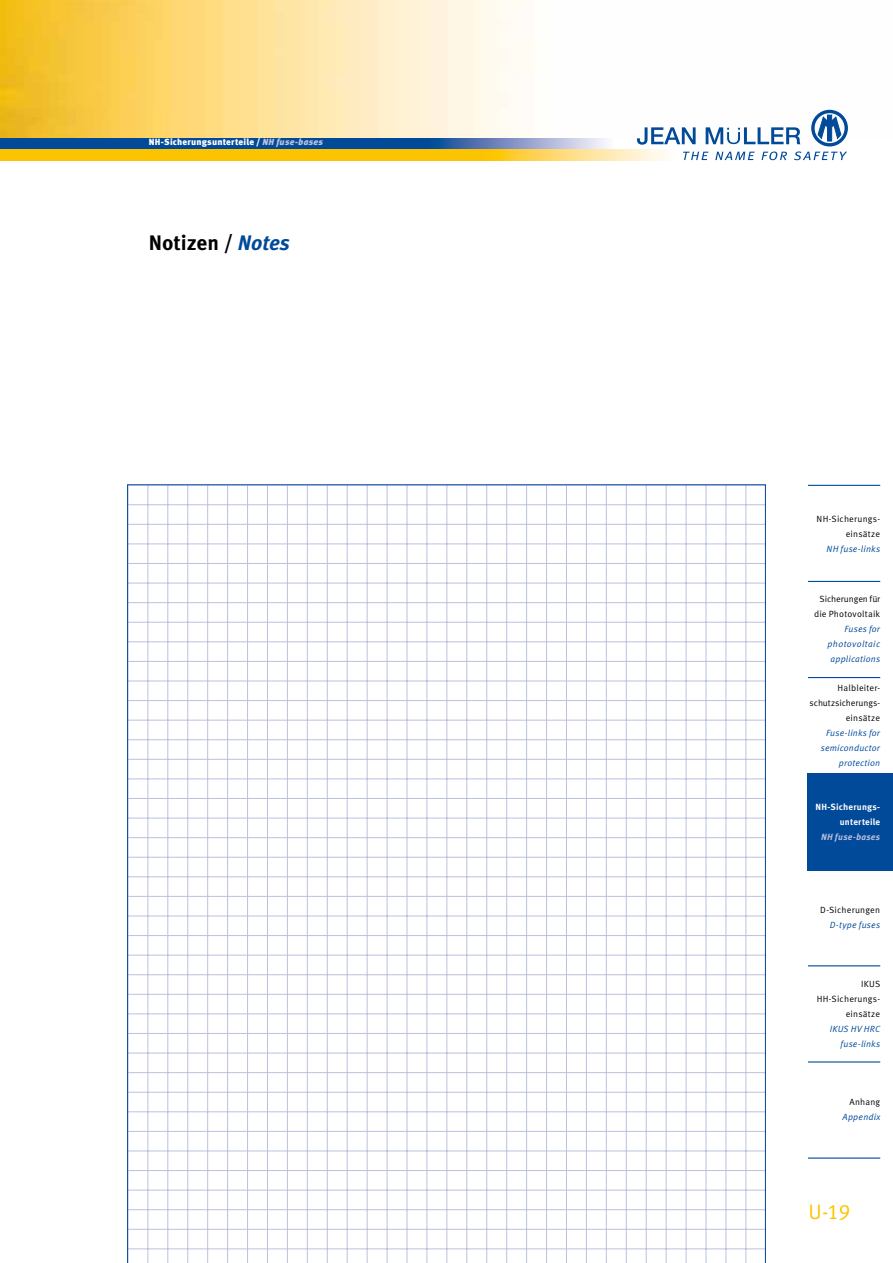
<style>
.page{position:relative;width:893px;height:1263px;background:#fff}
.page>*{position:absolute;margin:0;border:0;box-sizing:border-box;transform-origin:0 0}
.t1{font:700 21px "Meta Pro";color:#000}
.t2{font:21px "Meta Pro";color:#fcc400}
.t3{font:9px/15px "Meta Pro";letter-spacing:.02em;color:#000;text-align:right}
.t4{font:italic 9px/15px "Meta Pro";letter-spacing:.02em;color:#004a99;text-align:right}
.t5{font:900 9px "Meta Pro";letter-spacing:.015em;color:#fff}
.t6{font:700 9px/15px "Meta Pro";letter-spacing:.02em;color:#fff;text-align:right}
.t7{font:italic 700 9px "Meta Pro";letter-spacing:.025em;color:#bcc1df}
.s1{font-style:italic;color:#bcc1df}
.s2{font-style:italic;color:#004a99}
</style>
<div class="page">
<img style="left:0;top:0;width:832px;height:140px">
<div style="left:0;top:138px;width:427px;height:11px;background:#004a99"></div>
<svg style="left:637px;top:110px;width:211px;height:50px"></svg>
<svg style="left:427px;top:138px;width:186px;height:11px;background:#879dc9"></svg>
<div style="left:0;top:149px;width:492px;height:12px;background:#fcc400"></div>
<svg style="left:492px;top:149px;width:182px;height:12px;background:#fee18f"></svg>
<div style="left:808px;top:773px;width:85px;height:97px;background:#004a99"></div>
<hr style="left:808px;top:485px;width:72px;height:1px;background:#004a99">
<hr style="left:808px;top:581px;width:72px;height:1px;background:#004a99">
<hr style="left:808px;top:677px;width:72px;height:1px;background:#004a99">
<hr style="left:808px;top:965px;width:72px;height:1px;background:#004a99">
<hr style="left:808px;top:1061px;width:72px;height:1px;background:#004a99">
<hr style="left:808px;top:1157px;width:72px;height:2px;background:#004a99">
<hr style="left:785px;top:485px;width:1px;height:778px;background:#bcc1df">
<hr style="left:805px;top:485px;width:1px;height:778px;background:#bcc1df">
<hr style="left:825px;top:485px;width:1px;height:778px;background:#bcc1df">
<hr style="left:845px;top:485px;width:1px;height:778px;background:#bcc1df">
<svg style="left:127px;top:484px;width:639px;height:779px"></svg>
<p class="t5" style="left:149px;top:136px;width:176px">NH-Sicherungsunterteile / <span class="s1">NH fuse-bases</span></p>
<h1 class="t1" style="left:149px;top:229px;width:143px">Notizen / <span class="s2">Notes</span></h1>
<p class="t3" style="left:817px;top:511px;width:65px">NH-Sicherungs&shy;einsätze</p>
<p class="t4" style="left:827px;top:542px;width:55px">NH fuse-links</p>
<p class="t3" style="left:814px;top:592px;width:68px">Sicherungen für die Photovoltaik</p>
<p class="t4" style="left:827px;top:622px;width:54px">Fuses for photovoltaic applications</p>
<p class="t3" style="left:809px;top:680px;width:72px">Halbleiter&shy;schutzsicherungs&shy;einsätze</p>
<p class="t4" style="left:821px;top:726px;width:61px">Fuse-links for semiconductor protection</p>
<p class="t6" style="left:816px;top:799px;width:66px">NH-Sicherungs&shy;unterteile</p>
<p class="t7" style="left:821px;top:831px;width:60px">NH fuse-bases</p>
<p class="t3" style="left:820px;top:903px;width:62px">D-Sicherungen</p>
<p class="t4" style="left:830px;top:918px;width:52px">D-type fuses</p>
<p class="t3" style="left:817px;top:976px;width:65px">IKUS<br>HH-Sicherungs&shy;einsätze</p>
<p class="t4" style="left:830px;top:1021px;width:52px">IKUS HV HRC fuse-links</p>
<p class="t3" style="left:849px;top:1095px;width:32px">Anhang</p>
<p class="t4" style="left:843px;top:1110px;width:39px">Appendix</p>
<h1 class="t2" style="left:808px;top:1199px;width:44px">U-19</h1>
</div>
